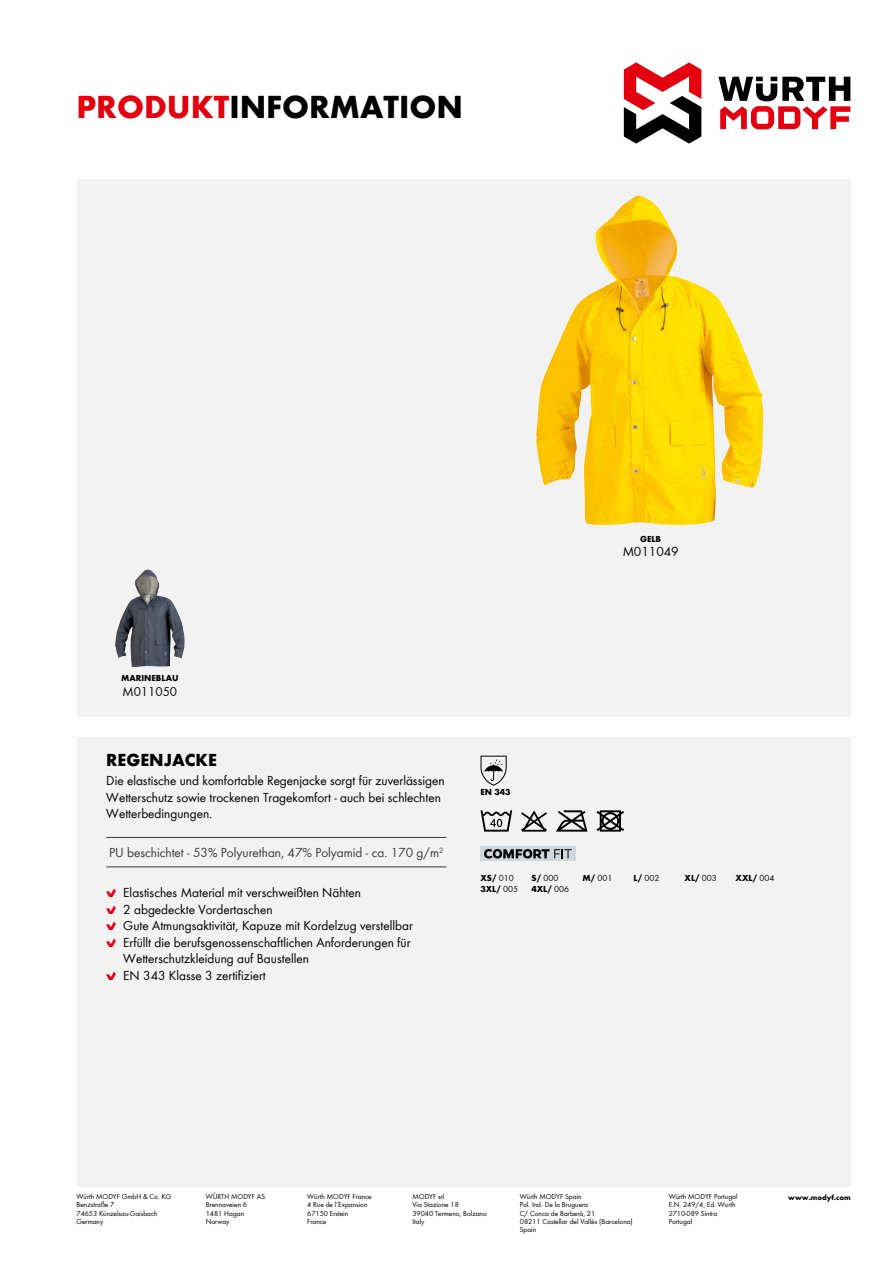
<style>
.page{position:relative;width:893px;height:1263px;background:#fff}
.page>*{position:absolute;margin:0;border:0;box-sizing:border-box;transform-origin:0 0}
.t1{font:700 33px "Wuerth Global";color:#000}
.t2{font:700 18px "Wuerth Global";color:#000}
.t3{font:13.5px/16.5px "Wuerth Global";color:#000}
.t4{font:13.5px "Wuerth Global";color:#3b3b3a}
.t5{font:13.2px "Wuerth Global";color:#000}
.t6{font:700 9px "Wuerth Global";color:#000}
.t7{font:9px "Wuerth Global";color:#000}
.t8{font:7.5px/8.2px "Wuerth Global";color:#000}
.t9{font:700 7.5px "Wuerth Global";color:#000}
.s1{color:#e3000f}
.s2{font-family:"Wuerth Num";color:#e3000f}
.s3{font-weight:400}
.s4{font-weight:700}
</style>
<div class="page">
<svg style="left:718px;top:77px;width:132px;height:52px"></svg>
<svg style="left:624px;top:62px;width:77px;height:82px"></svg>
<div style="left:77px;top:179px;width:773px;height:1007px;background:#f2f2f2"></div>
<div style="left:64px;top:717px;width:805px;height:19px;background:#fff"></div>
<svg style="left:596px;top:810px;width:28px;height:22px"></svg>
<svg style="left:556px;top:810px;width:32px;height:22px"></svg>
<svg style="left:521px;top:810px;width:26px;height:22px"></svg>
<svg style="left:480px;top:810px;width:32px;height:22px"></svg>
<hr style="left:106px;top:837px;width:340px;height:1px;background:#3b3b3a">
<hr style="left:106px;top:867px;width:340px;height:1px;background:#3b3b3a">
<svg style="left:480px;top:756px;width:27px;height:30px"></svg>
<div style="left:480px;top:846px;width:96px;height:15px;background:#d2d7db"></div>
<svg style="left:484px;top:849px;width:88px;height:9px"></svg>
<img style="left:536px;top:195px;width:227px;height:330px">
<img style="left:115px;top:570px;width:70px;height:97px">
<h1 class="t1" style="left:77px;top:87px;width:388px"><span class="s1">PRODUKT</span>INFORMATION</h1>
<p class="t6" style="left:640px;top:533px;width:23px">GELB</p>
<p class="t3" style="left:622px;top:543px;width:58px">M011049</p>
<p class="t6" style="left:121px;top:672px;width:59px">MARINEBLAU</p>
<p class="t5" style="left:123px;top:683px;width:56px">M011050</p>
<h2 class="t2" style="left:106px;top:749px;width:112px">REGENJACKE</h2>
<p class="t3" style="left:106px;top:772px;width:340px">Die elastische und komfortable Regenjacke sorgt für zuverlässigen<br>Wetterschutz sowie trockenen Tragekomfort - auch bei schlechten<br>Wetterbedingungen.</p>
<p class="t4" style="left:109px;top:845px;width:336px">PU beschichtet - 53% Polyurethan, 47% Polyamid - ca. 170 g/m<sup>2</sup></p>
<p class="t3" style="left:106px;top:884px;width:256px"><span class="s2">B</span> Elastisches Material mit verschweißten Nähten</p>
<p class="t3" style="left:106px;top:901px;width:168px"><span class="s2">B</span> 2 abgedeckte Vordertaschen</p>
<p class="t3" style="left:106px;top:917px;width:308px"><span class="s2">B</span> Gute Atmungsaktivität, Kapuze mit Kordelzug verstellbar</p>
<p class="t3" style="left:106px;top:934px;width:306px"><span class="s2">B</span> Erfüllt die berufsgenossenschaftlichen Anforderungen für</p>
<p class="t3" style="left:123px;top:950px;width:187px">Wetterschutzkleidung auf Baustellen</p>
<p class="t3" style="left:106px;top:967px;width:161px"><span class="s2">B</span> EN 343 Klasse 3 zertifiziert</p>
<p class="t6" style="left:480px;top:787px;width:32px">EN 343</p>
<p class="t6" style="left:480px;top:873px;width:35px">XS/ <span class="s3">010</span></p>
<p class="t7" style="left:531px;top:873px;width:28px"><span class="s4">S/</span> 000</p>
<p class="t7" style="left:583px;top:873px;width:31px"><span class="s4">M/</span> 001</p>
<p class="t7" style="left:634px;top:873px;width:27px"><span class="s4">L/</span> 002</p>
<p class="t6" style="left:685px;top:873px;width:34px">XL/ <span class="s3">003</span></p>
<p class="t6" style="left:736px;top:873px;width:40px">XXL/ <span class="s3">004</span></p>
<p class="t6" style="left:480px;top:884px;width:39px">3XL/ <span class="s3">005</span></p>
<p class="t6" style="left:531px;top:884px;width:39px">4XL/ <span class="s3">006</span></p>
<p class="t8" style="left:206px;top:1192px;width:61px">WÜRTH MODYF AS<br>Brennaveien 6<br>1481 Hagan<br>Norway</p>
<p class="t8" style="left:307px;top:1192px;width:66px">Würth MODYF France<br>4 Rue de l’Expansion<br>67150 Erstein<br>France</p>
<p class="t8" style="left:669px;top:1192px;width:70px">Würth MODYF Portugal<br>E.N. 249/4, Ed. Wurth<br>2710-089 Sintra<br>Portugal</p>
<p class="t9" style="left:788px;top:1193px;width:64px">www.modyf.com</p>
<p class="t8" style="left:77px;top:1192px;width:96px">Würth MODYF GmbH &amp; Co. KG<br>Benzstraße 7<br>74653 Künzelsau-Gaisbach<br>Germany</p>
<p class="t8" style="left:412px;top:1192px;width:76px">MODYF srl<br>Via Stazione 18<br>39040 Termeno, Bolzano<br>Italy</p>
<p class="t8" style="left:520px;top:1192px;width:114px">Würth MODYF Spain<br>Pol. Ind. De la Bruguera<br>C/ Conca de Barberà, 21<br>08211 Castellar del Vallès (Barcelona)<br>Spain</p>
</div>
